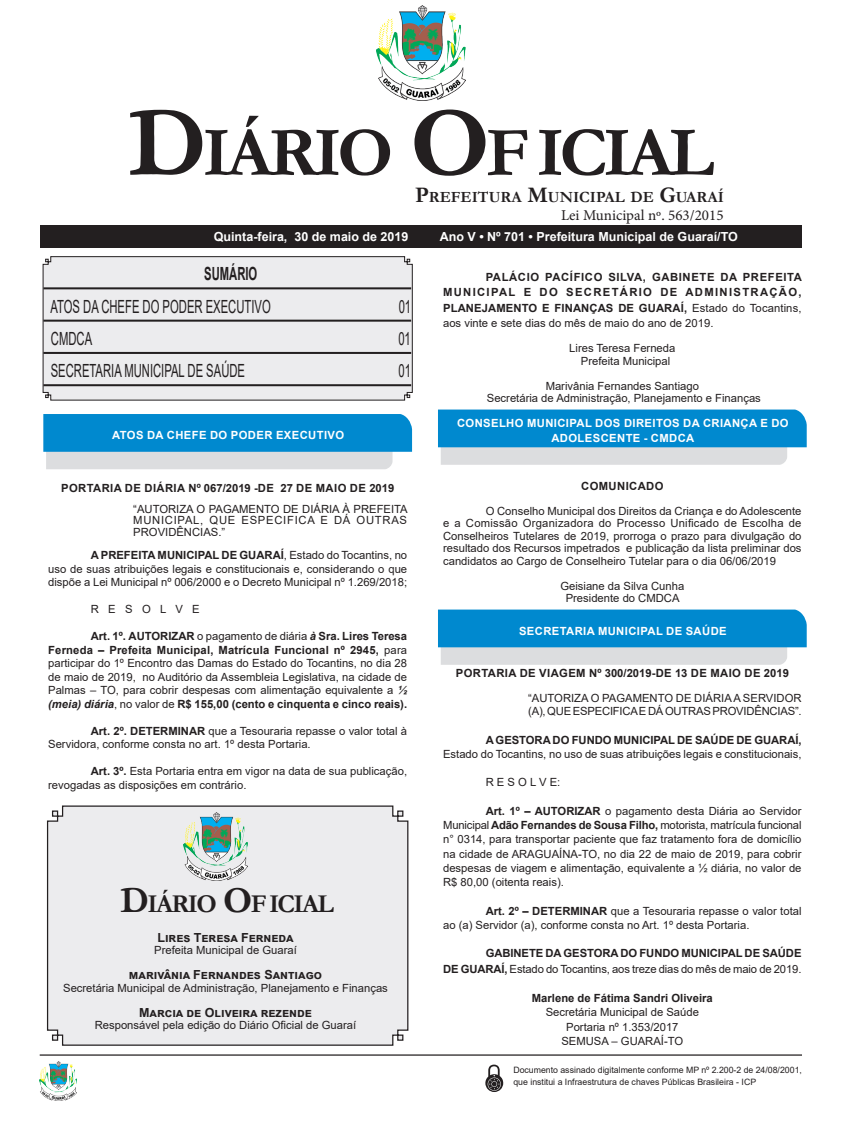
<style>
.page{position:relative;width:851px;height:1134px;background:#fff}
.page>*{position:absolute;margin:0;border:0;box-sizing:border-box;transform-origin:0 0}
.CORPO_DE_TEXTO{font:700 70.88px "Garamond";letter-spacing:-.06em;color:#231f20}
.CORPO_DE_TEXTO-2{font:700 25.88px "Garamond";letter-spacing:-.06em;color:#231f20}
.Nome_Secretário{font:18.12px "Arial";color:#231f20;scale:.62 1}
.Nome_Secretário-2{font:700 18.12px "Arial";color:#231f20;scale:.62 1}
.CORPO_DE_TEXTO-3{font:700 15.62px "Garamond";color:#231f20}
.t1{font:15px "Minion Pro";color:#231f20}
.t2{font:700 12.5px "Arial";color:#fff}
.Assinatura{font:700 12.5px "Arial";color:#231f20}
.CORPO_DE_TEXTO-4{font:11.25px/13.5px "Arial";color:#231f20;text-align:justify}
.Assinatura-2{font:11.25px "Arial";color:#231f20}
.CORPO_DE_TEXTO-5{font:700 11.25px/15.4px "Arial";letter-spacing:.01em;color:#231f20;text-align:justify}
.Chancela2{font:700 11.25px/15px "Arial";letter-spacing:.035em;color:#fff;text-align:center}
.EMENTA{font:11.25px/11.2px "Arial";color:#231f20;text-align:justify}
.EMENTA-2{font:11.25px/12.5px "Arial";letter-spacing:-.02em;color:#231f20}
.TITULOS{font:700 11.25px "Arial";letter-spacing:.035em;color:#231f20}
.Assinatura-3{font:700 11.25px "Arial";letter-spacing:.035em;color:#231f20}
.Assinatura-4{font:700 11.25px "Arial";color:#231f20}
.CORPO_DE_TEXTO-6{font:8.75px/12.5px "Arial";color:#231f20}
.s1{font-size:101.25px}
.s2{font-size:22.38px}
.s3{font-weight:700}
.s4{font-weight:700;font-style:italic}
.s5{font-size:36.88px}
.s6{font-weight:400}
</style>
<div class="page">
<div style="left:40px;top:225px;width:761px;height:22px;background:#231f20"></div>
<svg style="left:43px;top:414px;width:369px;height:55px;background:#46a4d4"></svg>
<svg style="left:438px;top:410px;width:368px;height:55px;background:#48a4d4"></svg>
<svg style="left:438px;top:610px;width:368px;height:55px;background:#47a4d4"></svg>
<hr style="left:40px;top:1054px;width:761px;height:2px;background:#231f20">
<img style="left:376px;top:5px;width:89px;height:95px">
<img style="left:40px;top:1061px;width:37px;height:39px">
<svg style="left:485px;top:1065px;width:18px;height:27px"></svg>
<div style="left:46px;top:805px;width:363px;height:241px;background:#ececee"></div>
<img style="left:183px;top:812px;width:64px;height:68px">
<svg style="left:42px;top:256px;width:371px;height:145px;background:#dddcde"></svg>
<p class="CORPO_DE_TEXTO" style="left:128px;top:105px;width:587px"><span class="s1">D</span>IÁRIO <span class="s1">O</span>F ICIAL</p>
<p class="CORPO_DE_TEXTO-3" style="left:415px;top:186px;width:310px"><span class="s2">P</span>REFEITURA <span class="s2">M</span>UNICIPAL DE <span class="s2">G</span>UARAÍ</p>
<p class="t1" style="left:561px;top:205px;width:164px">Lei Municipal nº. 563/2015</p>
<p class="t2" style="left:214px;top:228px;width:196px">Quinta-feira, 30 de maio de 2019</p>
<p class="t2" style="left:439px;top:228px;width:299px">Ano V • Nº 701 • Prefeitura Municipal de Guaraí/TO</p>
<p class="Nome_Secretário-2" style="left:204px;top:261px;width:87px">SUMÁRIO</p>
<p class="Nome_Secretário" style="left:50px;top:294px;width:357px">ATOS DA CHEFE DO PODER EXECUTIVO</p>
<p class="Nome_Secretário" style="left:398px;top:294px;width:22px">01</p>
<p class="Nome_Secretário" style="left:51px;top:326px;width:68px">CMDCA</p>
<p class="Nome_Secretário" style="left:398px;top:326px;width:22px">01</p>
<p class="Nome_Secretário" style="left:51px;top:358px;width:315px">SECRETARIA MUNICIPAL DE SAÚDE</p>
<p class="Nome_Secretário" style="left:398px;top:358px;width:22px">01</p>
<p class="Chancela2" style="left:112px;top:428px;width:233px">ATOS DA CHEFE DO PODER EXECUTIVO</p>
<p class="Assinatura-3" style="left:61px;top:480px;width:334px">PORTARIA DE DIÁRIA Nº 067/2019 -DE 27 DE MAIO DE 2019</p>
<p class="EMENTA" style="left:133px;top:503px;width:276px">“AUTORIZA O PAGAMENTO DE DIÁRIA À PREFEITA MUNICIPAL, QUE ESPECIFICA E DÁ OUTRAS PROVIDÊNCIAS.”</p>
<p class="CORPO_DE_TEXTO-4" style="left:48px;top:548px;width:360px;text-indent:43px"><span class="s3">A PREFEITA MUNICIPAL DE GUARAÍ</span>, Estado do Tocantins, no uso de suas atribuições legais e constitucionais e, considerando o que dispõe a Lei Municipal nº 006/2000 e o Decreto Municipal nº 1.269/2018;</p>
<p class="CORPO_DE_TEXTO-4" style="left:91px;top:602px;width:111px">R E S O L V E</p>
<p class="CORPO_DE_TEXTO-4" style="left:48px;top:629px;width:360px;text-indent:43px"><span class="s3">Art. 1º. AUTORIZAR</span> o pagamento de diária <span class="s4">à</span> <span class="s3">Sra. Lires Teresa Ferneda – Prefeita Municipal, Matrícula Funcional nº 2945,</span> para participar do 1º Encontro das Damas do Estado do Tocantins, no dia 28 de maio de 2019, no Auditório da Assembleia Legislativa, na cidade de Palmas – TO, para cobrir despesas com alimentação equivalente a <span class="s4">½ (meia) diária</span>, no valor de <span class="s3">R$ 155,00 (cento e cinquenta e cinco reais).</span></p>
<p class="CORPO_DE_TEXTO-4" style="left:48px;top:724px;width:360px;text-indent:43px"><span class="s3">Art. 2º. DETERMINAR</span> que a Tesouraria repasse o valor total à<br>Servidora, conforme consta no art. 1º desta Portaria.</p>
<p class="CORPO_DE_TEXTO-4" style="left:48px;top:764px;width:360px;text-indent:43px"><span class="s3">Art. 3º.</span> Esta Portaria entra em vigor na data de sua publicação, revogadas as disposições em contrário.</p>
<p class="CORPO_DE_TEXTO-2" style="left:120px;top:886px;width:215px"><span class="s5">D</span>IÁRIO <span class="s5">O</span>F ICIAL</p>
<p class="Assinatura" style="left:157px;top:928px;width:138px">Lires Teresa Ferneda</p>
<p class="Assinatura-2" style="left:154px;top:942px;width:144px">Prefeita Municipal de Guaraí</p>
<p class="Assinatura" style="left:129px;top:966px;width:195px">marivânia Fernandes Santiago</p>
<p class="Assinatura-2" style="left:63px;top:980px;width:326px">Secretária Municipal de Administração, Planejamento e Finanças</p>
<p class="Assinatura" style="left:139px;top:1003px;width:174px">Marcia de Oliveira rezende</p>
<p class="Assinatura-2" style="left:95px;top:1017px;width:263px">Responsável pela edição do Diário Oficial de Guaraí</p>
<p class="CORPO_DE_TEXTO-5" style="left:443px;top:269px;width:360px;text-indent:43px">PALÁCIO PACÍFICO SILVA, GABINETE DA PREFEITA MUNICIPAL E DO SECRETÁRIO DE ADMINISTRAÇÃO, PLANEJAMENTO E FINANÇAS DE GUARAÍ, <span class="s6">Estado do Tocantins, aos vinte e sete dias do mês de maio do ano de 2019.</span></p>
<p class="Assinatura-2" style="left:569px;top:341px;width:108px">Lires Teresa Ferneda</p>
<p class="Assinatura-2" style="left:580px;top:353px;width:91px">Prefeita Municipal</p>
<p class="Assinatura-2" style="left:545px;top:378px;width:155px">Marivânia Fernandes Santiago</p>
<p class="Assinatura-2" style="left:487px;top:391px;width:275px">Secretária de Administração, Planejamento e Finanças</p>
<p class="Chancela2" style="left:457px;top:416px;width:333px">CONSELHO MUNICIPAL DOS DIREITOS DA CRIANÇA E DO<br>ADOLESCENTE - CMDCA</p>
<p class="TITULOS" style="left:581px;top:478px;width:84px">COMUNICADO</p>
<p class="CORPO_DE_TEXTO-4" style="left:443px;top:504px;width:360px;line-height:12.5px;text-indent:43px">O Conselho Municipal dos Direitos da Criança e do Adolescente e a Comissão Organizadora do Processo Unificado de Escolha de Conselheiros Tutelares de 2019, prorroga o prazo para divulgação do resultado dos Recursos impetrados e publicação da lista preliminar dos candidatos ao Cargo de Conselheiro Tutelar para o dia 06/06/2019</p>
<p class="Assinatura-2" style="left:560px;top:578px;width:125px">Geisiane da Silva Cunha</p>
<p class="Assinatura-2" style="left:565px;top:591px;width:115px">Presidente do CMDCA</p>
<p class="Chancela2" style="left:519px;top:623px;width:209px">SECRETARIA MUNICIPAL DE SAÚDE</p>
<p class="TITULOS" style="left:456px;top:665px;width:334px">PORTARIA DE VIAGEM Nº 300/2019-DE 13 DE MAIO DE 2019</p>
<p class="EMENTA-2" style="left:528px;top:692px;width:275px">“AUTORIZA O PAGAMENTO DE DIÁRIA A SERVIDOR (A), QUE ESPECIFICA E DÁ OUTRAS PROVIDÊNCIAS”.</p>
<p class="CORPO_DE_TEXTO-4" style="left:443px;top:732px;width:360px;line-height:14.2px;text-align:right"><span class="s3">A GESTORA DO FUNDO MUNICIPAL DE SAÚDE DE GUARAÍ,<br></span>Estado do Tocantins, no uso de suas atribuições legais e constitucionais,</p>
<p class="CORPO_DE_TEXTO-4" style="left:485px;top:775px;width:76px">R E S O L V E:</p>
<p class="CORPO_DE_TEXTO-4" style="left:443px;top:804px;width:360px;line-height:14.2px;text-indent:43px"><span class="s3">Art. 1º – AUTORIZAR</span> o pagamento desta Diária ao Servidor Municipal <span class="s3">Adão Fernandes de Sousa Filho,</span> motorista, matrícula funcional n° 0314, para transportar paciente que faz tratamento fora de domicílio na cidade de ARAGUAÍNA-TO, no dia 22 de maio de 2019, para cobrir despesas de viagem e alimentação, equivalente a ½ diária, no valor de R$ 80,00 (oitenta reais).</p>
<p class="CORPO_DE_TEXTO-4" style="left:443px;top:903px;width:360px;line-height:14.2px;text-indent:43px"><span class="s3">Art. 2º – DETERMINAR</span> que a Tesouraria repasse o valor total ao (a) Servidor (a), conforme consta no Art. 1º desta Portaria.</p>
<p class="CORPO_DE_TEXTO-5" style="left:443px;top:946px;width:360px;text-align:right">GABINETE DA GESTORA DO FUNDO MUNICIPAL DE SAÚDE<br>DE GUARAÍ, <span class="s6">Estado do Tocantins, aos treze dias do mês de maio de 2019.</span></p>
<p class="Assinatura-4" style="left:532px;top:990px;width:182px">Marlene de Fátima Sandri Oliveira</p>
<p class="Assinatura-2" style="left:545px;top:1005px;width:155px">Secretária Municipal de Saúde</p>
<p class="Assinatura-2" style="left:566px;top:1019px;width:114px">Portaria nº 1.353/2017</p>
<p class="Assinatura-2" style="left:561px;top:1033px;width:123px">SEMUSA – GUARAÍ-TO</p>
<p class="CORPO_DE_TEXTO-6" style="left:513px;top:1063px;width:290px">Documento assinado digitalmente conforme MP nº 2.200-2 de 24/08/2001, que institui a Infraestrutura de chaves Públicas Brasileira - ICP</p>
</div>
